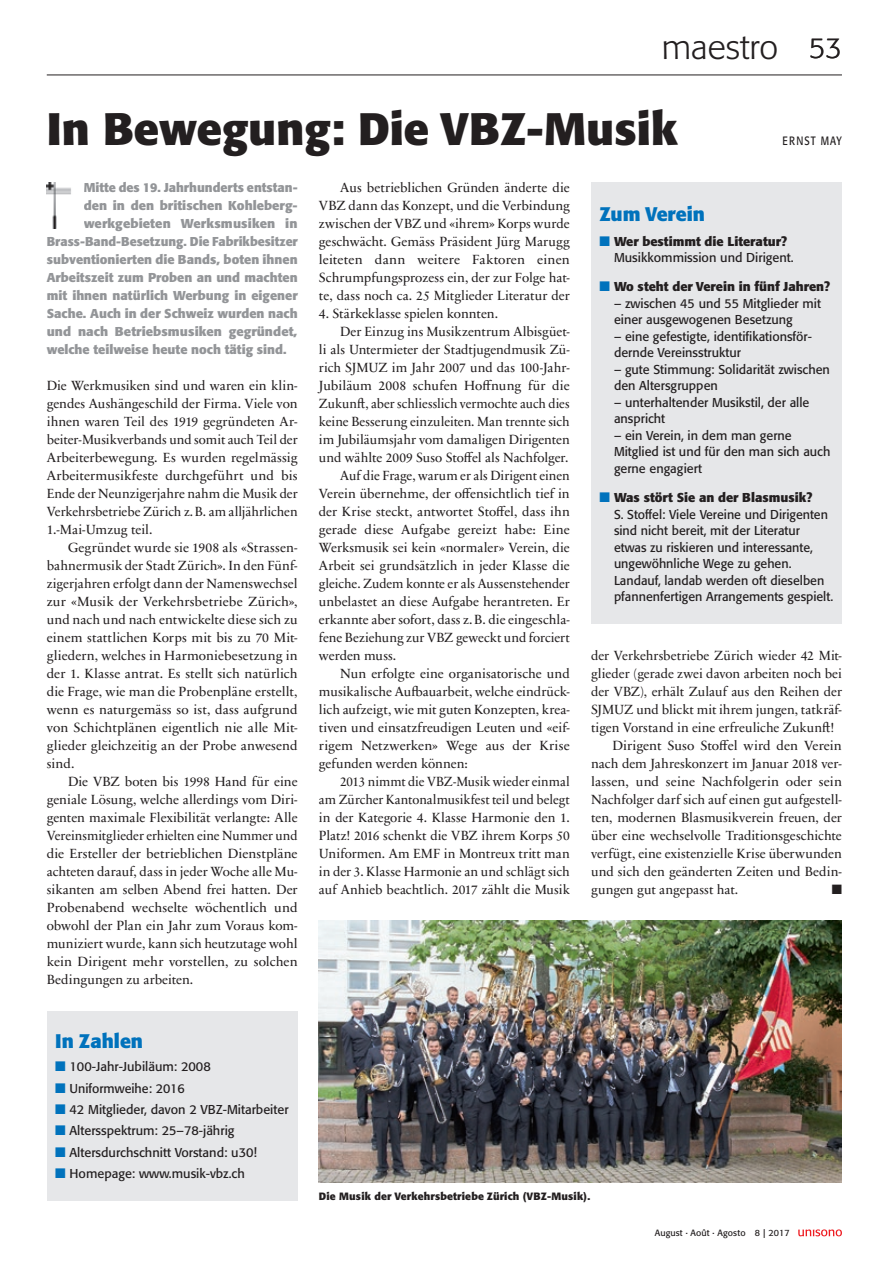
<style>
.page{position:relative;width:893px;height:1263px;background:#fff}
.page>*{position:absolute;margin:0;border:0;box-sizing:border-box;transform-origin:0 0}
.t1{font:700 45px "Formata Pro";color:#231f20}
.t2{font:300 34.5px "Formata Pro";color:#231f20}
.t3{font:700 19.5px "Formata Pro";color:#0072bc}
.t4{font:13.5px/18px "Sabon Next LT Pro";color:#231f20;text-align:justify}
.t5{font:13.5px "Sabon Next LT Pro";color:#231f20;scale:.96 1}
.t6{font:13.5px "Zapf Dingbats";color:#231f20}
.t7{font:12.75px/16.5px "Formata Pro";color:#231f20}
.t8{font:700 12.75px "Formata Pro";color:#939598}
.t9{font:700 12.75px "Formata Pro";color:#231f20}
.t10{font:12px "Formata Pro";letter-spacing:.12em;color:#231f20;scale:.82 1}
.t11{font:700 10.5px "Formata Pro";letter-spacing:.015em;color:#231f20}
.t12{font:9px "Formata Pro";letter-spacing:.015em;color:#231f20}
.s1{font-size:28.5px}
.s2{color:#0072bc}
.s3{font-weight:700}
</style>
<div class="page">
<hr style="left:47px;top:75px;width:795px;height:1px;background:#231f20">
<svg style="left:798px;top:1229px;width:44px;height:7px"></svg>
<img style="left:47px;top:183px;width:24px;height:45px">
<div style="left:591px;top:183px;width:251px;height:441px;background:#e6e7e9"></div>
<img style="left:319px;top:920px;width:523px;height:262px">
<div style="left:47px;top:1011px;width:251px;height:189px;background:#e6e7e9"></div>
<h2 class="t2" style="left:662px;top:26px;width:182px">maestro <span class="s1">53</span></h2>
<h1 class="t1" style="left:47px;top:100px;width:633px">In Bewegung: Die VBZ-Musik</h1>
<p class="t10" style="left:782px;top:133px;width:74px">ERNST MAY</p>
<p class="t8" style="left:84px;top:179px;width:215px">Mitte des 19. Jahrhunderts entstan-</p>
<p class="t8" style="left:84px;top:197px;width:215px">den in den britischen Kohleberg-</p>
<p class="t8" style="left:84px;top:215px;width:215px">werkgebieten Werksmusiken in</p>
<p class="t8" style="left:47px;top:233px;width:253px">Brass-Band-Besetzung. Die Fabrikbesitzer</p>
<p class="t8" style="left:47px;top:251px;width:252px">subventionierten die Bands, boten ihnen</p>
<p class="t8" style="left:47px;top:269px;width:252px">Arbeitszeit zum Proben an und machten</p>
<p class="t8" style="left:47px;top:287px;width:252px">mit ihnen natürlich Werbung in eigener</p>
<p class="t8" style="left:47px;top:305px;width:252px">Sache. Auch in der Schweiz wurden nach</p>
<p class="t8" style="left:47px;top:323px;width:252px">und nach Betriebsmusiken gegründet,</p>
<p class="t8" style="left:47px;top:341px;width:241px">welche teilweise heute noch tätig sind.</p>
<p class="t4" style="left:47px;top:376px;width:252px">Die Werkmusiken sind und waren ein klin&shy;gendes Aushängeschild der Firma. Viele von ihnen waren Teil des 1919 gegründeten Ar&shy;beiter-Musikverbands und somit auch Teil der Arbeiterbewegung. Es wurden regelmässig Arbeitermusikfeste durchgeführt und bis Ende der Neunzigerjahre nahm die Musik der Verkehrsbetriebe Zürich z.B. am alljährlichen 1.-Mai-Umzug teil.</p>
<p class="t4" style="left:47px;top:538px;width:252px;text-indent:21px">Gegründet wurde sie 1908 als «Strassen&shy;bahnermusik der Stadt Zürich». In den Fünf&shy;zigerjahren erfolgt dann der Namenswechsel zur «Musik der Verkehrsbetriebe Zürich», und nach und nach entwickelte diese sich zu einem stattlichen Korps mit bis zu 70 Mit&shy;gliedern, welches in Harmoniebesetzung in der 1. Klasse antrat. Es stellt sich natürlich die Frage, wie man die Probenpläne erstellt, wenn es naturgemäss so ist, dass aufgrund von Schichtplänen eigentlich nie alle Mit&shy;glieder gleichzeitig an der Probe anwesend sind.</p>
<p class="t4" style="left:47px;top:772px;width:252px;text-indent:21px">Die VBZ boten bis 1998 Hand für eine geniale Lösung, welche allerdings vom Diri&shy;genten maximale Flexibilität verlangte: Alle Vereinsmitglieder erhielten eine Nummer und die Ersteller der betrieblichen Dienstpläne achteten darauf, dass in jeder Woche alle Mu&shy;sikanten am selben Abend frei hatten. Der Probenabend wechselte wöchentlich und obwohl der Plan ein Jahr zum Voraus kom&shy;muniziert wurde, kann sich heutzutage wohl kein Dirigent mehr vorstellen, zu solchen Bedingungen zu arbeiten.</p>
<h3 class="t3" style="left:55px;top:1028px;width:89px">In Zahlen</h3>
<p class="t7" style="left:55px;top:1058px;width:157px"><span class="s2">■</span> 100-Jahr-Jubiläum: 2008</p>
<p class="t7" style="left:55px;top:1080px;width:131px"><span class="s2">■</span> Uniformweihe: 2016</p>
<p class="t7" style="left:55px;top:1101px;width:235px"><span class="s2">■</span> 42 Mitglieder, davon 2 VBZ-Mitarbeiter</p>
<p class="t7" style="left:55px;top:1122px;width:181px"><span class="s2">■</span> Altersspektrum: 25–78-jährig</p>
<p class="t7" style="left:55px;top:1144px;width:203px"><span class="s2">■</span> Altersdurchschnitt Vorstand: u30!</p>
<p class="t7" style="left:55px;top:1165px;width:191px"><span class="s2">■</span> Homepage: www.musik-vbz.ch</p>
<p class="t4" style="left:319px;top:178px;width:252px;text-indent:21px">Aus betrieblichen Gründen änderte die VBZ dann das Konzept, und die Verbindung zwischen der VBZ und «ihrem» Korps wurde geschwächt. Gemäss Präsident Jürg Marugg leiteten dann weitere Faktoren einen Schrumpfungsprozess ein, der zur Folge hat&shy;te, dass noch ca. 25 Mitglieder Literatur der</p>
<p class="t4" style="left:319px;top:304px;width:181px">4. Stärkeklasse spielen konnten.</p>
<p class="t4" style="left:340px;top:322px;width:231px">Der Einzug ins Musikzentrum Albisgüet-</p>
<p class="t4" style="left:319px;top:340px;width:252px">li als Untermieter der Stadtjugendmusik Zü-</p>
<p class="t4" style="left:319px;top:358px;width:252px">rich SJMUZ im Jahr 2007 und das 100-Jahr-</p>
<p class="t4" style="left:319px;top:376px;width:252px">Jubiläum 2008 schufen Hoffnung für die</p>
<p class="t4" style="left:319px;top:394px;width:252px">Zukunft, aber schliesslich vermochte auch dies</p>
<p class="t4" style="left:319px;top:412px;width:252px">keine Besserung einzuleiten. Man trennte sich</p>
<p class="t4" style="left:319px;top:430px;width:252px">im Jubiläumsjahr vom damaligen Dirigenten</p>
<p class="t4" style="left:319px;top:448px;width:251px">und wählte 2009 Suso Stoffel als Nachfolger.</p>
<p class="t4" style="left:340px;top:466px;width:231px">Auf die Frage, warum er als Dirigent einen</p>
<p class="t4" style="left:319px;top:484px;width:252px">Verein übernehme, der offensichtlich tief in</p>
<p class="t4" style="left:319px;top:502px;width:252px">der Krise steckt, antwortet Stoffel, dass ihn</p>
<p class="t4" style="left:319px;top:520px;width:252px">gerade diese Aufgabe gereizt habe: Eine</p>
<p class="t4" style="left:319px;top:538px;width:252px">Werksmusik sei kein «normaler» Verein, die</p>
<p class="t4" style="left:319px;top:556px;width:252px">Arbeit sei grundsätzlich in jeder Klasse die</p>
<p class="t4" style="left:319px;top:574px;width:252px">gleiche. Zudem konnte er als Aussenstehender</p>
<p class="t4" style="left:319px;top:592px;width:252px">unbelastet an diese Aufgabe herantreten. Er</p>
<p class="t4" style="left:319px;top:610px;width:252px">erkannte aber sofort, dass z.B. die eingeschla-</p>
<p class="t4" style="left:319px;top:628px;width:252px">fene Beziehung zur VBZ geweckt und forciert</p>
<p class="t4" style="left:319px;top:646px;width:79px">werden muss.</p>
<p class="t4" style="left:340px;top:664px;width:231px">Nun erfolgte eine organisatorische und</p>
<p class="t4" style="left:319px;top:682px;width:252px">musikalische Aufbauarbeit, welche eindrück-</p>
<p class="t4" style="left:319px;top:700px;width:252px">lich aufzeigt, wie mit guten Konzepten, krea-</p>
<p class="t4" style="left:319px;top:718px;width:252px">tiven und einsatzfreudigen Leuten und «eif-</p>
<p class="t4" style="left:319px;top:736px;width:252px">rigem Netzwerken» Wege aus der Krise</p>
<p class="t4" style="left:319px;top:754px;width:150px">gefunden werden können:</p>
<p class="t5" style="left:340px;top:771px;width:241px">2013 nimmt die VBZ-Musik wieder einmal</p>
<p class="t4" style="left:319px;top:790px;width:252px">am Zürcher Kantonalmusikfest teil und belegt</p>
<p class="t4" style="left:319px;top:808px;width:252px">in der Kategorie 4. Klasse Harmonie den 1.</p>
<p class="t4" style="left:319px;top:826px;width:252px">Platz! 2016 schenkt die VBZ ihrem Korps 50</p>
<p class="t4" style="left:319px;top:844px;width:252px">Uniformen. Am EMF in Montreux tritt man</p>
<p class="t4" style="left:319px;top:862px;width:252px">in der 3. Klasse Harmonie an und schlägt sich</p>
<p class="t4" style="left:319px;top:880px;width:252px">auf Anhieb beachtlich. 2017 zählt die Musik</p>
<h3 class="t3" style="left:600px;top:201px;width:107px">Zum Verein</h3>
<p class="t7" style="left:614px;top:233px;width:181px;text-indent:-14px"><span class="s2">■</span> <span class="s3">Wer bestimmt die Literatur?<br></span>Musikkommission und Dirigent.</p>
<p class="t9" style="left:600px;top:279px;width:232px"><span class="s2">■</span> Wo steht der Verein in fünf Jahren?</p>
<p class="t7" style="left:614px;top:295px;width:208px">– zwischen 45 und 55 Mitglieder mit einer ausgewogenen Besetzung</p>
<p class="t7" style="left:614px;top:328px;width:200px">– eine gefestigte, identifikationsför&shy;dernde Vereinsstruktur</p>
<p class="t7" style="left:614px;top:361px;width:217px">– gute Stimmung: Solidarität zwischen den Altersgruppen</p>
<p class="t7" style="left:614px;top:394px;width:197px">– unterhaltender Musikstil, der alle anspricht</p>
<p class="t7" style="left:614px;top:427px;width:218px">– ein Verein, in dem man gerne<br>Mitglied ist und für den man sich auch gerne engagiert</p>
<p class="t7" style="left:614px;top:489px;width:221px;text-indent:-14px"><span class="s2">■</span> <span class="s3">Was stört Sie an der Blasmusik?<br></span>S. Stoffel: Viele Vereine und Dirigenten sind nicht bereit, mit der Literatur etwas zu riskieren und interessante, ungewöhnliche Wege zu gehen.<br>Landauf, landab werden oft dieselben pfannenfertigen Arrangements gespielt.</p>
<p class="t4" style="left:591px;top:646px;width:252px">der Verkehrsbetriebe Zürich wieder 42 Mit-</p>
<p class="t4" style="left:591px;top:664px;width:252px">glieder (gerade zwei davon arbeiten noch bei</p>
<p class="t4" style="left:591px;top:682px;width:252px">der VBZ), erhält Zulauf aus den Reihen der</p>
<p class="t4" style="left:591px;top:700px;width:252px">SJMUZ und blickt mit ihrem jungen, tatkräf-</p>
<p class="t4" style="left:591px;top:718px;width:245px">tigen Vorstand in eine erfreuliche Zukunft!</p>
<p class="t4" style="left:612px;top:736px;width:231px">Dirigent Suso Stoffel wird den Verein</p>
<p class="t4" style="left:591px;top:754px;width:252px">nach dem Jahreskonzert im Januar 2018 ver-</p>
<p class="t4" style="left:591px;top:772px;width:252px">lassen, und seine Nachfolgerin oder sein</p>
<p class="t4" style="left:591px;top:790px;width:252px">Nachfolger darf sich auf einen gut aufgestell-</p>
<p class="t4" style="left:591px;top:808px;width:252px">ten, modernen Blasmusikverein freuen, der</p>
<p class="t4" style="left:591px;top:826px;width:252px">über eine wechselvolle Traditionsgeschichte</p>
<p class="t4" style="left:591px;top:844px;width:252px">verfügt, eine existenzielle Krise überwunden</p>
<p class="t4" style="left:591px;top:862px;width:252px">und sich den geänderten Zeiten und Bedin-</p>
<p class="t4" style="left:591px;top:880px;width:149px">gungen gut angepasst hat.</p>
<p class="t6" style="left:832px;top:883px;width:12px">■</p>
<p class="t11" style="left:319px;top:1190px;width:273px">Die Musik der Verkehrsbetriebe Zürich (VBZ-Musik).</p>
<p class="t12" style="left:655px;top:1227px;width:136px">August · Août · Agosto 8 | 2017</p>
</div>
